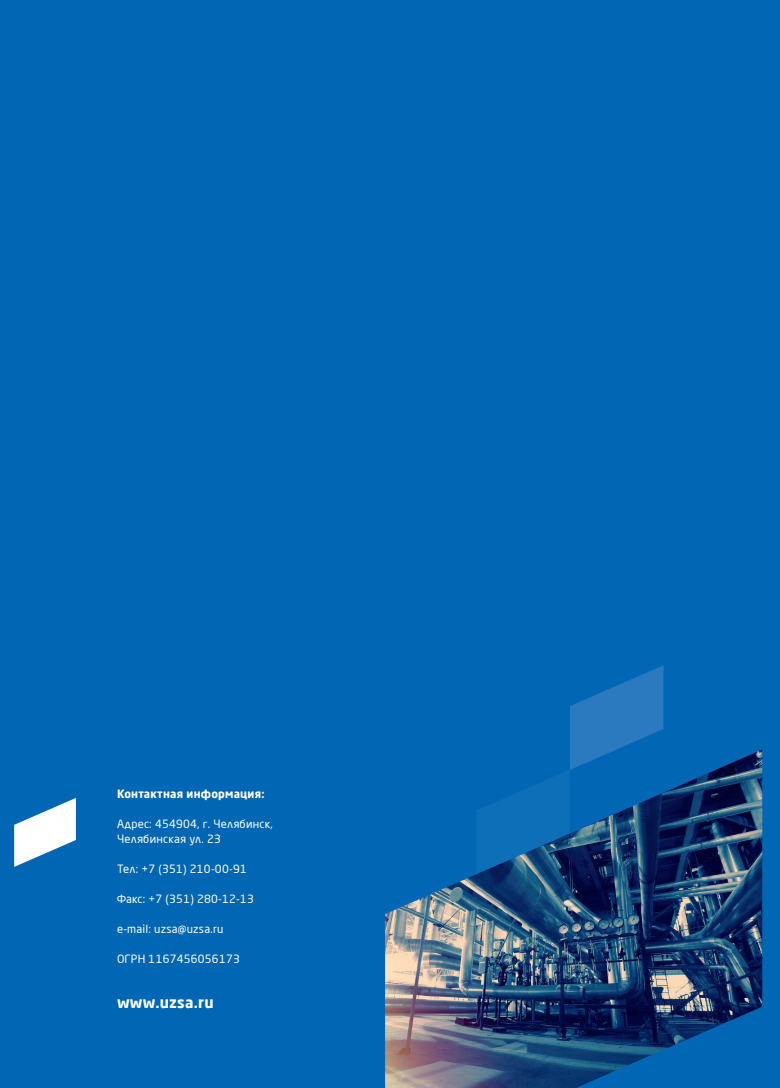
<style>
.page{position:relative;width:780px;height:1088px;background:#0166b3}
.page>*{position:absolute;margin:0;border:0;box-sizing:border-box;transform-origin:0 0}
.t1{font:700 15px "Neo Sans Pro";letter-spacing:.02em;color:#fff}
.t2{font:11.25px/15px "Neo Sans Pro";letter-spacing:.02em;color:#fff}
.t3{font:700 11.25px "Neo Sans Pro";letter-spacing:.02em;color:#fff}
</style>
<div class="page">
<img style="left:385px;top:749px;width:377px;height:339px">
<svg style="left:476px;top:665px;width:187px;height:209px"></svg>
<svg style="left:14px;top:798px;width:62px;height:69px"></svg>
<p class="t3" style="left:117px;top:786px;width:149px">Контактная информация:</p>
<p class="t2" style="left:117px;top:816px;width:157px">Адрес: 454904, г. Челябинск,<br>Челябинская ул. 23</p>
<p class="t2" style="left:117px;top:861px;width:131px">Тел: +7 (351) 210-00-91</p>
<p class="t2" style="left:117px;top:891px;width:138px">Факс: +7 (351) 280-12-13</p>
<p class="t2" style="left:117px;top:921px;width:108px">e-mail: uzsa@uzsa.ru</p>
<p class="t2" style="left:117px;top:951px;width:124px">ОГРН 1167456056173</p>
<h1 class="t1" style="left:117px;top:993px;width:98px">www.uzsa.ru</h1>
</div>
